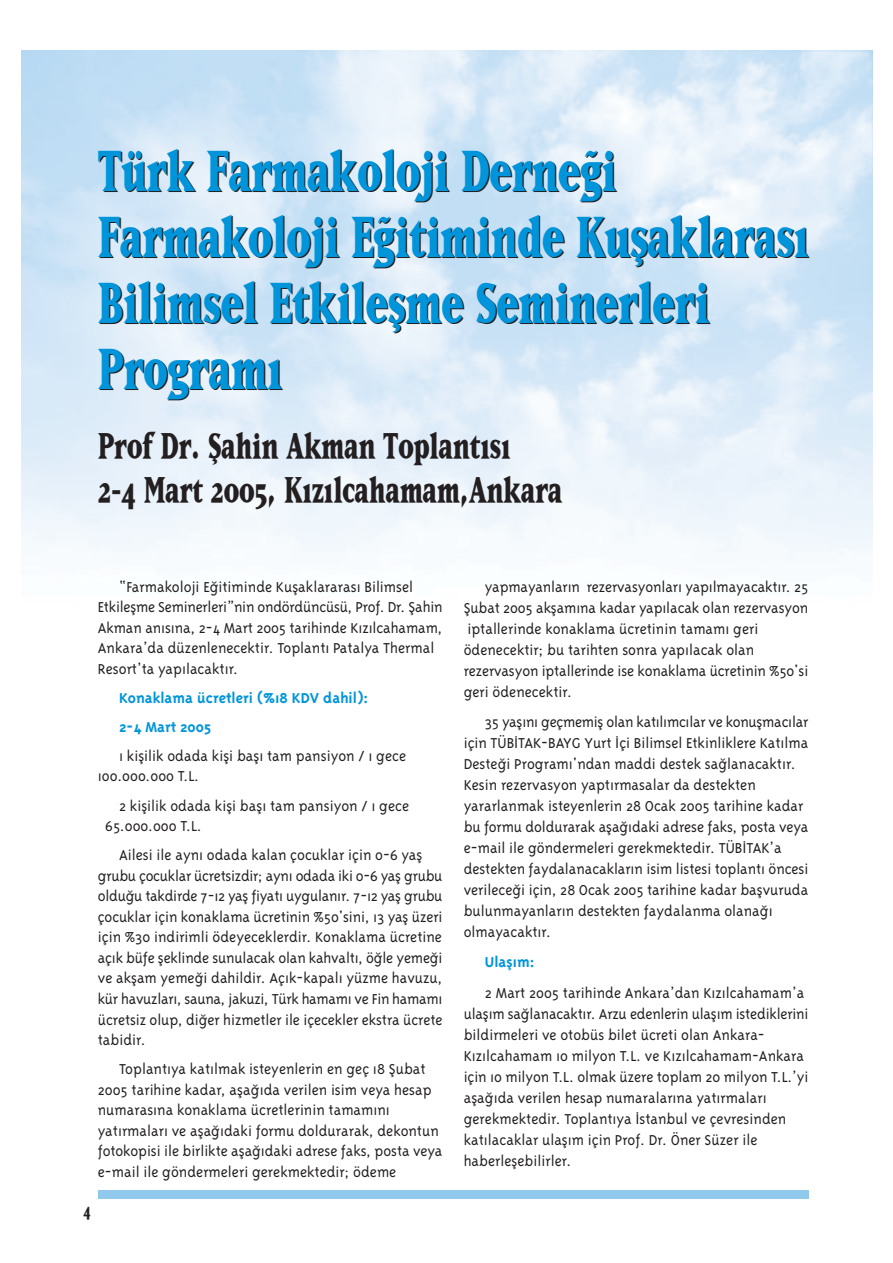
<style>
.page{position:relative;width:893px;height:1263px;background:#fff}
.page>*{position:absolute;margin:0;border:0;box-sizing:border-box;transform-origin:0 0}
.t1{font:800 66px/66px "Matrix Trk";color:#0095da;scale:.7 1}
.t2{font:800 42px/44.7px "Matrix Trk";color:#231f20;scale:.7 1}
.t3{font:800 21px "Matrix Trk";color:#231f20;scale:.7 1}
.t4{font:300 16.5px/21px "Triplex";color:#231f20}
.t5{font:700 16.5px/29.1px "Triplex";color:#0095da}
</style>
<div class="page">
<div style="left:98px;top:1191px;width:710px;height:8px;background:#91c9ed"></div>
<h1 class="t1" style="left:98px;top:137px;width:1016px">Türk Farmakoloji Derne¤i<br>Farmakoloji E¤itiminde Kuflaklaras›<br>Bilimsel Etkileflme Seminerleri<br>Program›</h1>
<h2 class="t2" style="left:98px;top:423px;width:664px">Prof Dr. fiahin Akman Toplant›s›<br>2-4 Mart 2005, K›z›lcahamam,Ankara</h2>
<p class="t4" style="left:98px;top:577px;width:346px;line-height:20.5px;text-indent:21px">“Farmakoloji E¤itiminde Kuflaklararas› Bilimsel Etkileflme Seminerleri”nin ondördüncüsü, Prof. Dr. fiahin Akman an›s›na, 2-4 Mart 2005 tarihinde K›z›lcahamam, Ankara’da düzenlenecektir. Toplant› Patalya Thermal Resort’ta yap›lacakt›r.</p>
<p class="t5" style="left:119px;top:684px;width:251px">Konaklama ücretleri (%18 KDV dahil):<br>2-4 Mart 2005</p>
<p class="t4" style="left:98px;top:747px;width:310px;line-height:20.5px;text-indent:21px">1 kiflilik odada kifli bafl› tam pansiyon / 1 gece<br>100.000.000 T.L.</p>
<p class="t4" style="left:105px;top:796px;width:305px;line-height:20.5px;text-indent:14px">2 kiflilik odada kifli bafl› tam pansiyon / 1 gece<br>65.000.000 T.L.</p>
<p class="t4" style="left:98px;top:846px;width:346px;line-height:20.5px;text-indent:21px">Ailesi ile ayn› odada kalan çocuklar için 0-6 yafl grubu çocuklar ücretsizdir; ayn› odada iki 0-6 yafl grubu oldu¤u takdirde 7-12 yafl fiyat› uygulan›r. 7-12 yafl grubu çocuklar için konaklama ücretinin %50'sini, 13 yafl üzeri için %30 indirimli ödeyeceklerdir. Konaklama ücretine aç›k büfe fleklinde sunulacak olan kahvalt›, ö¤le yeme¤i ve akflam yeme¤i dahildir. Aç›k-kapal› yüzme havuzu, kür havuzlar›, sauna, jakuzi, Türk hamam› ve Fin hamam› ücretsiz olup, di¤er hizmetler ile içecekler ekstra ücrete tabidir.</p>
<p class="t4" style="left:98px;top:1060px;width:346px;line-height:20.5px;text-indent:21px">Toplant›ya kat›lmak isteyenlerin en geç 18 fiubat 2005 tarihine kadar, afla¤›da verilen isim veya hesap numaras›na konaklama ücretlerinin tamam›n› yat›rmalar› ve afla¤›daki formu doldurarak, dekontun fotokopisi ile birlikte afla¤›daki adrese faks, posta veya e-mail ile göndermeleri gerekmektedir; ödeme</p>
<p class="t3" style="left:84px;top:1199px;width:12px">4</p>
<p class="t4" style="left:463px;top:577px;width:346px;text-indent:21px">yapmayanlar›n rezervasyonlar› yap›lmayacakt›r. 25 fiubat 2005 akflam›na kadar yap›lacak olan rezervasyon iptallerinde konaklama ücretinin tamam› geri ödenecektir; bu tarihten sonra yap›lacak olan rezervasyon iptallerinde ise konaklama ücretinin %50'si geri ödenecektir.</p>
<p class="t4" style="left:463px;top:713px;width:346px;text-indent:21px">35 yafl›n› geçmemifl olan kat›l›mc›lar ve konuflmac›lar için TÜB‹TAK-BAYG Yurt ‹çi Bilimsel Etkinliklere Kat›lma Deste¤i Program›'ndan maddi destek sa¤lanacakt›r.<br>Kesin rezervasyon yapt›rmasalar da destekten yararlanmak isteyenlerin 28 Ocak 2005 tarihine kadar bu formu doldurarak afla¤›daki adrese faks, posta veya e-mail ile göndermeleri gerekmektedir. TÜB‹TAK’a destekten faydalanacaklar›n isim listesi toplant› öncesi verilece¤i için, 28 Ocak 2005 tarihine kadar baflvuruda bulunmayanlar›n destekten faydalanma olana¤› olmayacakt›r.</p>
<p class="t5" style="left:485px;top:949px;width:51px">Ulafl›m:</p>
<p class="t4" style="left:463px;top:983px;width:346px;text-indent:21px">2 Mart 2005 tarihinde Ankara’dan K›z›lcahamam’a ulafl›m sa¤lanacakt›r. Arzu edenlerin ulafl›m istediklerini bildirmeleri ve otobüs bilet ücreti olan Ankara-K›z›lcahamam 10 milyon T.L. ve K›z›lcahamam-Ankara için 10 milyon T.L. olmak üzere toplam 20 milyon T.L.’yi afla¤›da verilen hesap numaralar›na yat›rmalar› gerekmektedir. Toplant›ya ‹stanbul ve çevresinden kat›lacaklar ulafl›m için Prof. Dr. Öner Süzer ile haberleflebilirler.</p>
</div>
